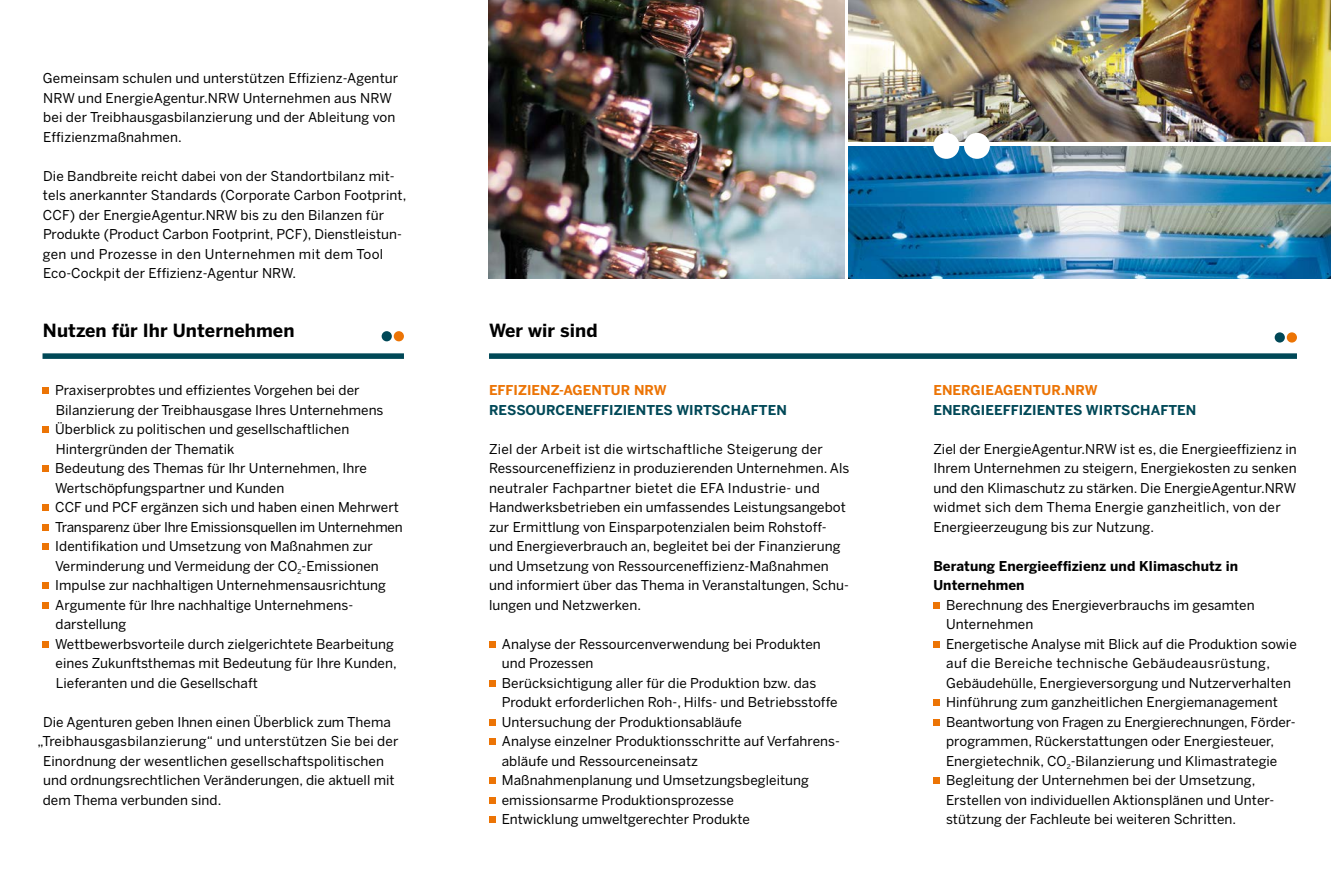
<style>
.page{position:relative;width:1331px;height:893px;background:#fff}
.page>*{position:absolute;margin:0;border:0;box-sizing:border-box;transform-origin:0 0}
.t1{font:700 18px "Benton Sans";letter-spacing:.005em;color:#000}
.t2{font:13.5px/19.5px "Benton Sans";letter-spacing:.005em;color:#000}
.t3{font:700 13.5px "Benton Sans";letter-spacing:.005em;color:#004857}
.t4{font:700 13.5px/19.5px "Benton Sans";letter-spacing:.005em;color:#000}
.t5{font:700 13.5px "Benton Sans";letter-spacing:.005em;color:#ec7405}
</style>
<div class="page">
<div style="left:43px;top:387px;width:6px;height:7px;background:#ec7405"></div>
<div style="left:43px;top:426px;width:6px;height:7px;background:#ec7405"></div>
<div style="left:43px;top:465px;width:6px;height:7px;background:#ec7405"></div>
<div style="left:43px;top:504px;width:6px;height:7px;background:#ec7405"></div>
<svg style="left:43px;top:524px;width:6px;height:6px"></svg>
<div style="left:43px;top:543px;width:6px;height:7px;background:#ec7405"></div>
<div style="left:43px;top:582px;width:6px;height:7px;background:#ec7405"></div>
<svg style="left:43px;top:602px;width:6px;height:6px"></svg>
<svg style="left:43px;top:641px;width:6px;height:6px"></svg>
<div style="left:43px;top:353px;width:361px;height:6px;background:#004857"></div>
<div style="left:394px;top:331px;width:10px;height:10px;background:#ec7405;border-radius:50%"></div>
<div style="left:382px;top:331px;width:10px;height:10px;background:#004857;border-radius:50%"></div>
<svg style="left:489px;top:641px;width:6px;height:6px"></svg>
<svg style="left:489px;top:680px;width:6px;height:6px"></svg>
<svg style="left:489px;top:719px;width:6px;height:6px"></svg>
<div style="left:489px;top:738px;width:6px;height:7px;background:#ec7405"></div>
<div style="left:489px;top:777px;width:6px;height:7px;background:#ec7405"></div>
<svg style="left:489px;top:797px;width:6px;height:6px"></svg>
<div style="left:489px;top:816px;width:6px;height:7px;background:#ec7405"></div>
<div style="left:1287px;top:332px;width:10px;height:11px;background:#ec7405;border-radius:50%"></div>
<div style="left:1275px;top:332px;width:10px;height:11px;background:#004857;border-radius:50%"></div>
<div style="left:489px;top:353px;width:808px;height:6px;background:#004857"></div>
<div style="left:933px;top:602px;width:7px;height:6px;background:#ec7405"></div>
<div style="left:933px;top:641px;width:7px;height:6px;background:#ec7405"></div>
<div style="left:933px;top:699px;width:7px;height:7px;background:#ec7405"></div>
<div style="left:933px;top:719px;width:7px;height:6px;background:#ec7405"></div>
<div style="left:933px;top:777px;width:7px;height:7px;background:#ec7405"></div>
<img style="left:848px;top:0;width:483px;height:142px">
<img style="left:848px;top:147px;width:483px;height:132px">
<img style="left:489px;top:0;width:355px;height:279px">
<div style="left:964px;top:133px;width:26px;height:26px;background:#fff;border-radius:50%"></div>
<div style="left:933px;top:133px;width:26px;height:26px;background:#fff;border-radius:50%"></div>
<p class="t2" style="left:43px;top:68px;width:357px">Gemeinsam schulen und unterstützen Effizienz-Agentur NRW und EnergieAgentur.NRW Unternehmen aus NRW bei der Treibhausgasbilanzierung und der Ableitung von Effizienzmaßnahmen.</p>
<p class="t2" style="left:43px;top:166px;width:365px">Die Bandbreite reicht dabei von der Standortbilanz mit&shy;tels anerkannter Standards (Corporate Carbon Footprint, CCF) der EnergieAgentur.NRW bis zu den Bilanzen für Produkte (Product Carbon Footprint, PCF), Dienstleistun&shy;gen und Prozesse in den Unternehmen mit dem Tool Eco-Cockpit der Effizienz-Agentur NRW.</p>
<h1 class="t1" style="left:43px;top:320px;width:253px">Nutzen für Ihr Unternehmen</h1>
<p class="t2" style="left:55px;top:380px;width:349px">Praxiserprobtes und effizientes Vorgehen bei der Bilanzierung der Treibhausgase Ihres Unternehmens Überblick zu politischen und gesellschaftlichen Hintergründen der Thematik<br>Bedeutung des Themas für Ihr Unternehmen, Ihre Wertschöpfungspartner und Kunden<br>CCF und PCF ergänzen sich und haben einen Mehrwert Transparenz über Ihre Emissionsquellen im Unternehmen Identifikation und Umsetzung von Maßnahmen zur Verminderung und Vermeidung der CO<sub>2</sub>-Emissionen Impulse zur nachhaltigen Unternehmensausrichtung Argumente für Ihre nachhaltige Unternehmens&shy;darstellung<br>Wettbewerbsvorteile durch zielgerichtete Bearbeitung eines Zukunftsthemas mit Bedeutung für Ihre Kunden, Lieferanten und die Gesellschaft</p>
<p class="t2" style="left:43px;top:712px;width:349px">Die Agenturen geben Ihnen einen Überblick zum Thema</p>
<p class="t2" style="left:37px;top:731px;width:363px">„Treibhausgasbilanzierung“ und unterstützen Sie bei der</p>
<p class="t2" style="left:43px;top:751px;width:342px">Einordnung der wesentlichen gesellschaftspolitischen</p>
<p class="t2" style="left:43px;top:770px;width:353px">und ordnungsrechtlichen Veränderungen, die aktuell mit</p>
<p class="t2" style="left:43px;top:790px;width:180px">dem Thema verbunden sind.</p>
<h1 class="t1" style="left:489px;top:320px;width:110px">Wer wir sind</h1>
<p class="t5" style="left:489px;top:382px;width:179px">EFFIZIENZ-AGENTUR NRW</p>
<p class="t3" style="left:489px;top:402px;width:299px">RESSOURCENEFFIZIENTES WIRTSCHAFTEN</p>
<p class="t2" style="left:489px;top:439px;width:362px">Ziel der Arbeit ist die wirtschaftliche Steigerung der Ressourceneffizienz in produzierenden Unternehmen. Als neutraler Fachpartner bietet die EFA Industrie- und Handwerksbetrieben ein umfassendes Leistungsangebot zur Ermittlung von Einsparpotenzialen beim Rohstoff&shy;und Energieverbrauch an, begleitet bei der Finanzierung und Umsetzung von Ressourceneffizienz-Maßnahmen und informiert über das Thema in Veranstaltungen, Schu&shy;lungen und Netzwerken.</p>
<p class="t2" style="left:502px;top:634px;width:338px">Analyse der Ressourcenverwendung bei Produkten und Prozessen<br>Berücksichtigung aller für die Produktion bzw. das Produkt erforderlichen Roh-, Hilfs- und Betriebsstoffe Untersuchung der Produktionsabläufe<br>Analyse einzelner Produktionsschritte auf Verfahrens&shy;abläufe und Ressourceneinsatz<br>Maßnahmenplanung und Umsetzungsbegleitung emissionsarme Produktionsprozesse<br>Entwicklung umweltgerechter Produkte</p>
<p class="t5" style="left:933px;top:382px;width:166px">ENERGIEAGENTUR.NRW</p>
<p class="t3" style="left:933px;top:402px;width:264px">ENERGIEEFFIZIENTES WIRTSCHAFTEN</p>
<p class="t2" style="left:933px;top:439px;width:365px">Ziel der EnergieAgentur.NRW ist es, die Energieeffizienz in Ihrem Unternehmen zu steigern, Energiekosten zu senken und den Klimaschutz zu stärken. Die EnergieAgentur.NRW widmet sich dem Thema Energie ganzheitlich, von der Energieerzeugung bis zur Nutzung.</p>
<p class="t4" style="left:933px;top:556px;width:306px">Beratung Energieeffizienz und Klimaschutz in<br>Unternehmen</p>
<p class="t2" style="left:946px;top:595px;width:352px">Berechnung des Energieverbrauchs im gesamten Unternehmen<br>Energetische Analyse mit Blick auf die Produktion sowie auf die Bereiche technische Gebäudeausrüstung, Gebäudehülle, Energieversorgung und Nutzerverhalten Hinführung zum ganzheitlichen Energiemanagement Beantwortung von Fragen zu Energierechnungen, Förder&shy;programmen, Rückerstattungen oder Energiesteuer, Energietechnik, CO<sub>2</sub>-Bilanzierung und Klimastrategie Begleitung der Unternehmen bei der Umsetzung, Erstellen von individuellen Aktionsplänen und Unter&shy;stützung der Fachleute bei weiteren Schritten.</p>
</div>
